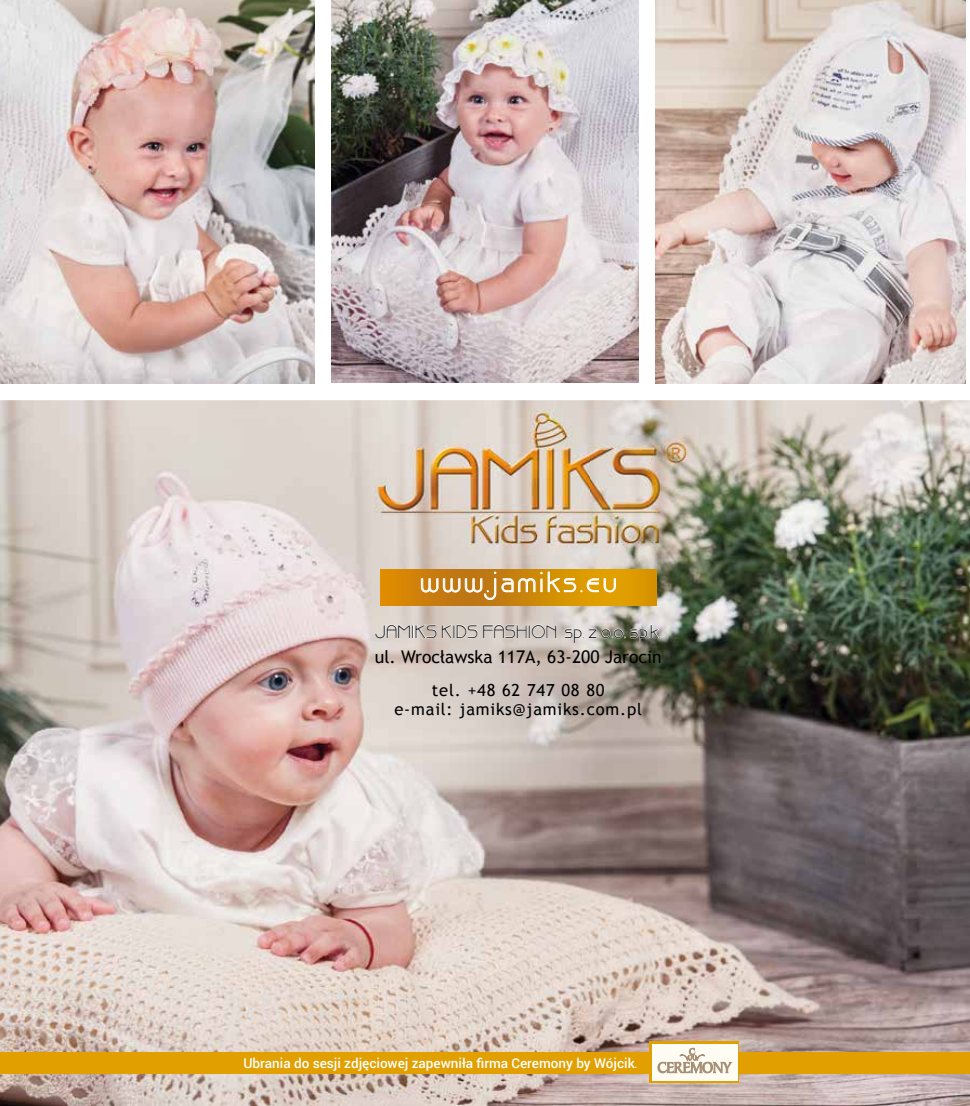
<style>
.page{position:relative;width:970px;height:1106px;background:#fff}
.page>*{position:absolute;margin:0;border:0;box-sizing:border-box;transform-origin:0 0}
.t1{font:26.7px "Bisque";letter-spacing:.1em;color:#fff}
.t2{font:17.4px "Trebuchet MS";color:#000}
.t3{font:17.4px "Bisque";color:#000}
.t4{font:16.65px/20px "Trebuchet MS";letter-spacing:.05em;color:#000;text-align:center}
.t5{font:500 13.5px "Roboto";color:#fff}
.s1{font-family:"Josefin Sans";font-weight:700}
</style>
<div class="page">
<img style="left:656px;top:0;width:309px;height:383px">
<img style="left:331px;top:0;width:308px;height:382px">
<img style="left:0;top:0;width:314px;height:383px">
<img style="left:0;top:400px;width:969px;height:706px">
<img style="left:375px;top:410px;width:323px;height:144px">
<img style="left:380px;top:569px;width:276px;height:36px">
<svg style="left:420px;top:571px;width:196px;height:29px;background:#d49a30"></svg>
<svg style="left:374px;top:624px;width:183px;height:15px"></svg>
<svg style="left:564px;top:624px;width:97px;height:19px;background:#b6b5ac"></svg>
<div style="left:0;top:1052px;width:969px;height:22px;background:#e1a000"></div>
<svg style="left:649px;top:1041px;width:90px;height:42px"></svg>
<div style="left:651px;top:1043px;width:86px;height:37px;background:#fffdf3"></div>
<svg style="left:657px;top:1048px;width:74px;height:26px"></svg>
<h1 class="t1" style="left:420px;top:568px;width:198px">www.jamiks.eu</h1>
<p class="t3" style="left:375px;top:622px;width:288px">JAMIKS KIDS FASHION sp. z o.o. sp.k.</p>
<p class="t2" style="left:375px;top:647px;width:288px">ul. Wrocławska 117A, 63-200 Jarocin</p>
<p class="t4" style="left:394px;top:680px;width:249px">tel. +48 62 747 08 80<br>e-mail: jamiks@jamiks.com.pl</p>
<p class="t5" style="left:243px;top:1053px;width:395px">Ubrania do sesji zdjęciowej zapewniła firma Ceremony by Wójcik<span class="s1">.</span></p>
</div>
